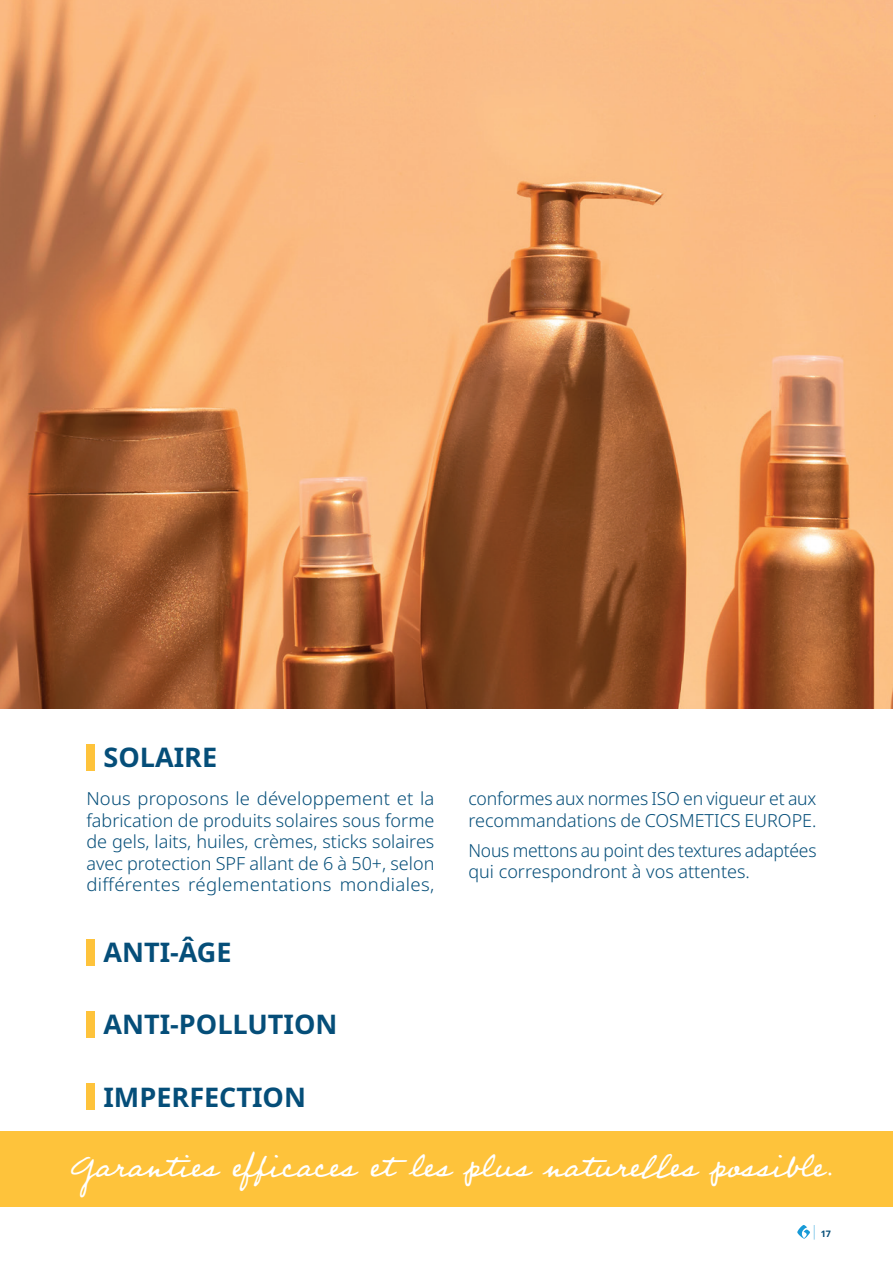
<style>
.page{position:relative;width:893px;height:1263px;background:#fff}
.page>*{position:absolute;margin:0;border:0;box-sizing:border-box;transform-origin:0 0}
.t1{font:39px "Professor";color:#fff}
.t2{font:700 27px "Noto Sans";color:#054e79}
.t3{font:300 18px/21.6px "Noto Sans";color:#054e79}
.t4{font:700 9px "Noto Sans";color:#054e79}
.s1{font-weight:200;font-size:14.4px;color:#179ad7}
</style>
<div class="page">
<svg style="left:797px;top:1225px;width:13px;height:13px"></svg>
<img style="left:0;top:0;width:893px;height:708px">
<div style="left:0;top:1131px;width:893px;height:75px;background:#fec33b"></div>
<div style="left:86px;top:939px;width:9px;height:27px;background:#fec33b"></div>
<div style="left:86px;top:1011px;width:9px;height:27px;background:#fec33b"></div>
<div style="left:86px;top:1083px;width:9px;height:27px;background:#fec33b"></div>
<div style="left:86px;top:744px;width:9px;height:26px;background:#fec33b"></div>
<h2 class="t2" style="left:103px;top:738px;width:115px">SOLAIRE</h2>
<p class="t3" style="left:86px;top:788px;width:350px;text-align:justify">Nous proposons le développement et la fabrication de produits solaires sous forme de gels, laits, huiles, crèmes, sticks solaires avec protection SPF allant de 6 à 50+, selon différentes réglementations mondiales,</p>
<p class="t3" style="left:468px;top:788px;width:350px">conformes aux normes ISO en vigueur et aux recommandations de COSMETICS EUROPE.</p>
<p class="t3" style="left:468px;top:840px;width:350px">Nous mettons au point des textures adaptées qui correspondront à vos attentes.</p>
<h2 class="t2" style="left:103px;top:933px;width:130px">ANTI-ÂGE</h2>
<h2 class="t2" style="left:103px;top:1005px;width:236px">ANTI-POLLUTION</h2>
<h2 class="t2" style="left:103px;top:1078px;width:204px">IMPERFECTION</h2>
<h1 class="t1" style="left:71px;top:1139px;width:766px">Garanties efficaces et les plus naturelles possible.</h1>
<p class="t4" style="left:811px;top:1227px;width:21px"><span class="s1">|</span> 17</p>
</div>
